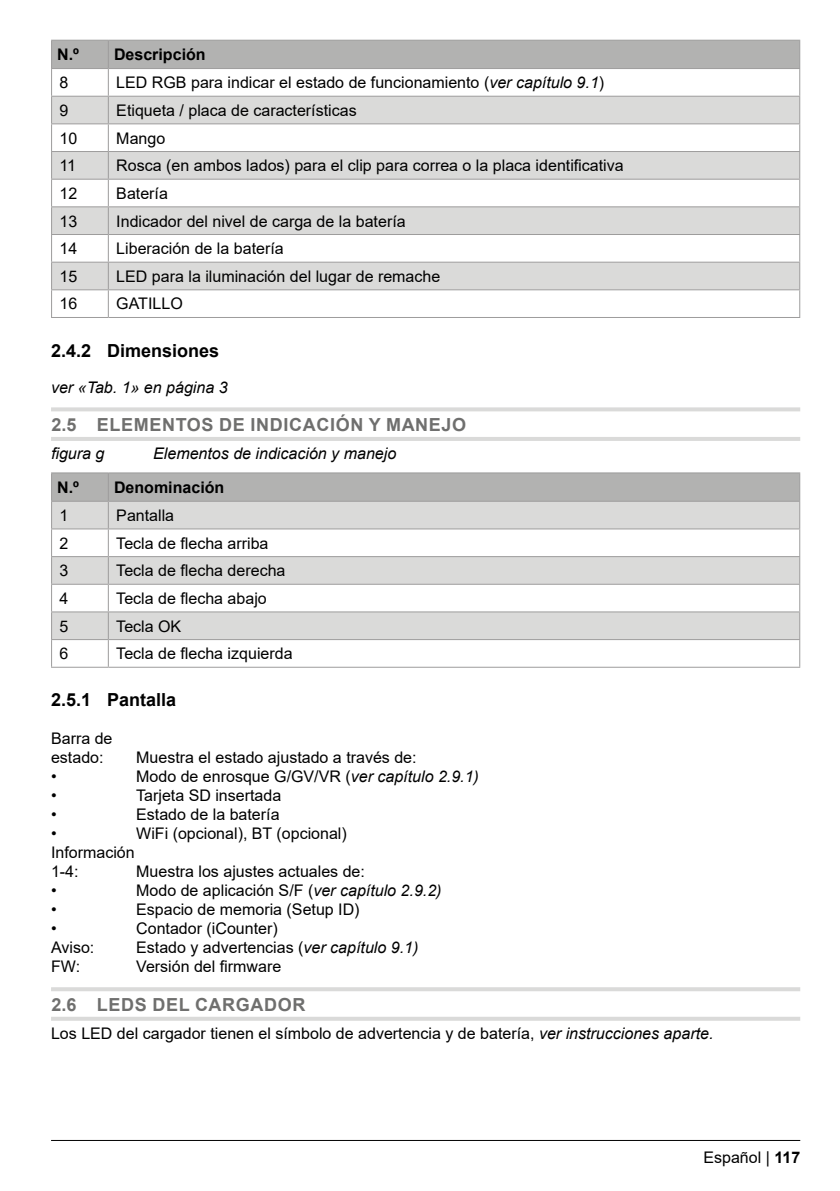
<style>
.page{position:relative;width:840px;height:1191px;background:#fff}
.page>*{position:absolute;margin:0;border:0;box-sizing:border-box;transform-origin:0 0}
.t1{font:700 18px "Arial";letter-spacing:.035em;color:#6f6f6e}
.t2{font:700 18px "Arial";color:#000}
.t3{font:16px/19px "Arial";color:#000}
.t4{font:italic 16px "Arial";color:#000}
.t5{font:700 16px "Arial";color:#000}
.s1{font-style:italic}
.s2{font-weight:700}
</style>
<div class="page">
<hr style="left:51px;top:1140px;width:748px;height:1px;background:#000">
<svg style="left:51px;top:407px;width:748px;height:4px;background:#dddddc"></svg>
<hr style="left:51px;top:437px;width:748px;height:4px;background:#dadad9">
<hr style="left:51px;top:987px;width:748px;height:4px;background:#dadad9">
<hr style="left:51px;top:1017px;width:748px;height:3px;background:#dadad9">
<hr style="left:108px;top:317px;width:691px;height:1px;background:#9d9c9c">
<hr style="left:51px;top:317px;width:57px;height:1px;background:#9d9c9c">
<svg style="left:51px;top:40px;width:748px;height:277px"></svg>
<hr style="left:51px;top:68px;width:57px;height:1px;background:#9d9c9c">
<hr style="left:108px;top:68px;width:691px;height:1px;background:#9d9c9c">
<hr style="left:51px;top:472px;width:57px;height:1px;background:#9d9c9c">
<hr style="left:108px;top:472px;width:691px;height:1px;background:#9d9c9c">
<svg style="left:51px;top:473px;width:748px;height:194px"></svg>
<hr style="left:51px;top:667px;width:57px;height:1px;background:#9d9c9c">
<hr style="left:108px;top:667px;width:691px;height:1px;background:#9d9c9c">
<p class="t5" style="left:57px;top:43px;width:23px">N.º</p>
<p class="t5" style="left:114px;top:43px;width:93px">Descripción</p>
<p class="t3" style="left:60px;top:73px;width:10px">8</p>
<p class="t3" style="left:116px;top:73px;width:489px">LED RGB para indicar el estado de funcionamiento (<span class="s1">ver capítulo 9.1</span>)</p>
<p class="t3" style="left:60px;top:101px;width:10px">9</p>
<p class="t3" style="left:116px;top:101px;width:242px">Etiqueta / placa de características</p>
<p class="t3" style="left:60px;top:128px;width:19px">10</p>
<p class="t3" style="left:116px;top:128px;width:50px">Mango</p>
<p class="t3" style="left:60px;top:156px;width:18px">11</p>
<p class="t3" style="left:116px;top:156px;width:508px">Rosca (en ambos lados) para el clip para correa o la placa identificativa</p>
<p class="t3" style="left:60px;top:184px;width:19px">12</p>
<p class="t3" style="left:116px;top:184px;width:53px">Batería</p>
<p class="t3" style="left:60px;top:211px;width:19px">13</p>
<p class="t3" style="left:116px;top:211px;width:291px">Indicador del nivel de carga de la batería</p>
<p class="t3" style="left:60px;top:239px;width:19px">14</p>
<p class="t3" style="left:116px;top:239px;width:169px">Liberación de la batería</p>
<p class="t3" style="left:60px;top:266px;width:19px">15</p>
<p class="t3" style="left:116px;top:266px;width:325px">LED para la iluminación del lugar de remache</p>
<p class="t3" style="left:60px;top:294px;width:19px">16</p>
<p class="t3" style="left:116px;top:294px;width:68px">GATILLO</p>
<p class="t2" style="left:51px;top:337px;width:170px">2.4.2 Dimensiones</p>
<p class="t4" style="left:51px;top:377px;width:178px">ver «Tab. 1» en página 3</p>
<p class="t1" style="left:51px;top:412px;width:416px">2.5 ELEMENTOS DE INDICACIÓN Y MANEJO</p>
<p class="t4" style="left:51px;top:443px;width:55px">figura g</p>
<p class="t4" style="left:153px;top:443px;width:244px">Elementos de indicación y manejo</p>
<p class="t5" style="left:57px;top:476px;width:23px">N.º</p>
<p class="t5" style="left:114px;top:476px;width:112px">Denominación</p>
<p class="t3" style="left:60px;top:506px;width:10px">1</p>
<p class="t3" style="left:116px;top:506px;width:59px">Pantalla</p>
<p class="t3" style="left:60px;top:533px;width:10px">2</p>
<p class="t3" style="left:116px;top:533px;width:154px">Tecla de flecha arriba</p>
<p class="t3" style="left:60px;top:561px;width:10px">3</p>
<p class="t3" style="left:116px;top:561px;width:170px">Tecla de flecha derecha</p>
<p class="t3" style="left:60px;top:588px;width:10px">4</p>
<p class="t3" style="left:116px;top:588px;width:152px">Tecla de flecha abajo</p>
<p class="t3" style="left:60px;top:616px;width:10px">5</p>
<p class="t3" style="left:116px;top:616px;width:66px">Tecla OK</p>
<p class="t3" style="left:60px;top:644px;width:10px">6</p>
<p class="t3" style="left:116px;top:644px;width:178px">Tecla de flecha izquierda</p>
<p class="t2" style="left:51px;top:687px;width:127px">2.5.1 Pantalla</p>
<p class="t3" style="left:51px;top:729px;width:63px">Barra de estado:</p>
<p class="t3" style="left:136px;top:748px;width:282px">Muestra el estado ajustado a través de:</p>
<p class="t3" style="left:51px;top:767px;width:7px">•</p>
<p class="t3" style="left:136px;top:767px;width:344px">Modo de enrosque G/GV/VR (<span class="s1">ver capítulo 2.9.1)</span></p>
<p class="t3" style="left:51px;top:786px;width:7px">•</p>
<p class="t3" style="left:136px;top:786px;width:146px">Tarjeta SD insertada</p>
<p class="t3" style="left:51px;top:805px;width:7px">•</p>
<p class="t3" style="left:136px;top:805px;width:145px">Estado de la batería</p>
<p class="t3" style="left:51px;top:824px;width:7px">•</p>
<p class="t3" style="left:136px;top:824px;width:212px">WiFi (opcional), BT (opcional)</p>
<p class="t3" style="left:51px;top:843px;width:85px">Información<br>1-4:</p>
<p class="t3" style="left:136px;top:862px;width:230px">Muestra los ajustes actuales de:</p>
<p class="t3" style="left:51px;top:881px;width:7px">•</p>
<p class="t3" style="left:136px;top:881px;width:307px">Modo de aplicación S/F (<span class="s1">ver capítulo 2.9.2)</span></p>
<p class="t3" style="left:51px;top:900px;width:7px">•</p>
<p class="t3" style="left:136px;top:900px;width:225px">Espacio de memoria (Setup ID)</p>
<p class="t3" style="left:51px;top:919px;width:7px">•</p>
<p class="t3" style="left:136px;top:919px;width:143px">Contador (iCounter)</p>
<p class="t3" style="left:51px;top:938px;width:45px">Aviso:</p>
<p class="t3" style="left:136px;top:938px;width:283px">Estado y advertencias (<span class="s1">ver capítulo 9.1)</span></p>
<p class="t3" style="left:51px;top:957px;width:31px">FW:</p>
<p class="t3" style="left:136px;top:957px;width:146px">Versión del firmware</p>
<p class="t1" style="left:51px;top:992px;width:255px">2.6 LEDS DEL CARGADOR</p>
<p class="t3" style="left:51px;top:1023px;width:663px">Los LED del cargador tienen el símbolo de advertencia y de batería, <span class="s1">ver instrucciones aparte.</span></p>
<p class="t3" style="left:703px;top:1147px;width:98px">Español | <span class="s2">117</span></p>
</div>
